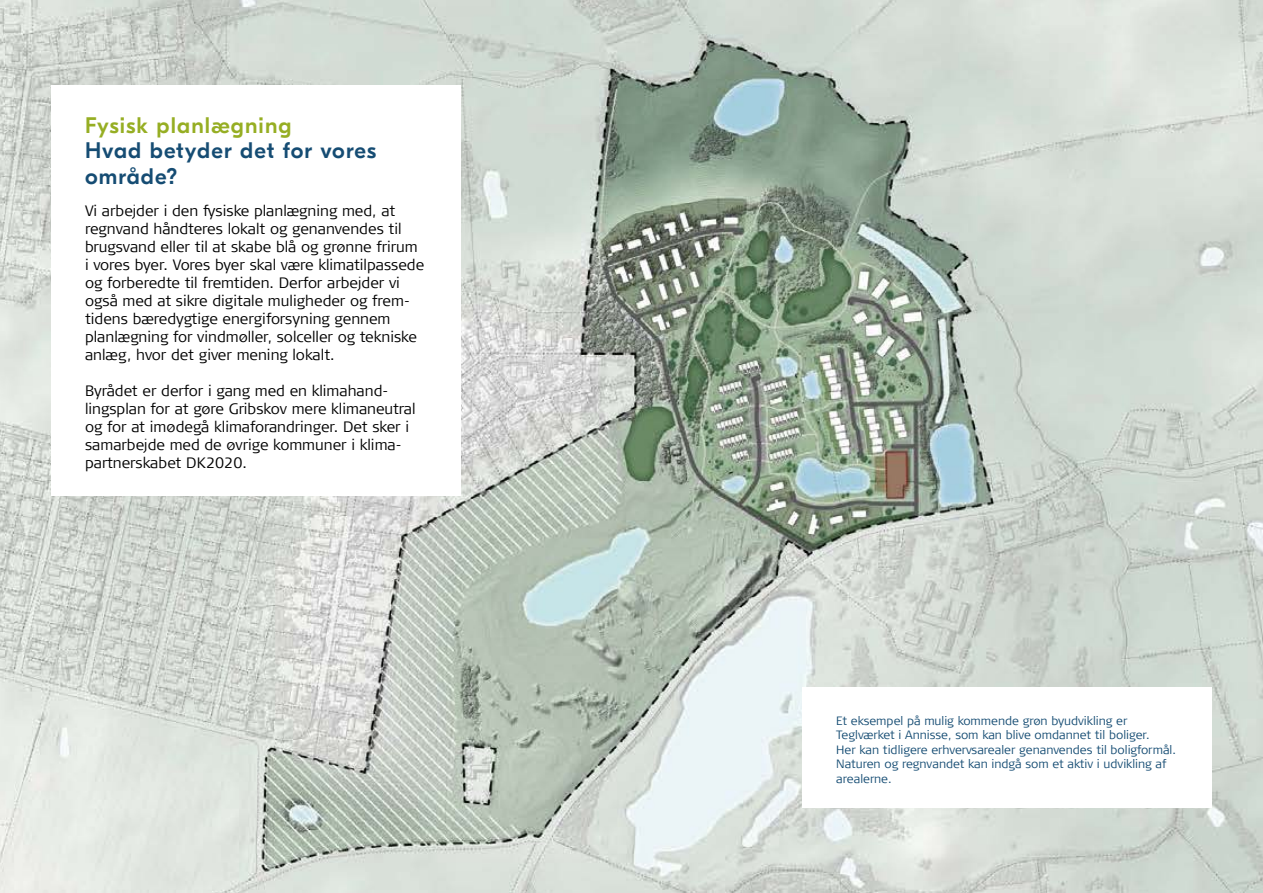
<style>
.page{position:relative;width:1263px;height:893px;background:#fff}
.page>*{position:absolute;margin:0;border:0;box-sizing:border-box;transform-origin:0 0}
.H3_-_Brød_overskrift{font:500 22.5px/25.5px "GT Eesti Display";letter-spacing:.05em;color:#154c73}
.P_-_Brødtekst{font:300 15px/18px "Signa Column";color:#000}
.Lille_tekst{font:300 12px/14.4px "Signa Column";color:#154c73}
.s1{color:#96ae23}
</style>
<div class="page">
<img style="left:0;top:0;width:1263px;height:893px">
<div style="left:51px;top:85px;width:410px;height:410px;background:#fff"></div>
<div style="left:802px;top:687px;width:410px;height:121px;background:#fff"></div>
<p class="H3_-_Brød_overskrift" style="left:85px;top:113px;width:293px"><span class="s1">Fysisk planlægning<br></span>Hvad betyder det for vores område?</p>
<p class="P_-_Brødtekst" style="left:85px;top:202px;width:341px">Vi arbejder i den fysiske planlægning med, at regnvand håndteres lokalt og genanvendes til brugsvand eller til at skabe blå og grønne frirum i vores byer. Vores byer skal være klimatilpassede og forberedte til fremtiden. Derfor arbejder vi også med at sikre digitale muligheder og frem&shy;tidens bæredygtige energiforsyning gennem planlægning for vindmøller, solceller og tekniske anlæg, hvor det giver mening lokalt.</p>
<p class="P_-_Brødtekst" style="left:85px;top:382px;width:332px">Byrådet er derfor i gang med en klimahand&shy;lingsplan for at gøre Gribskov mere klimaneutral og for at imødegå klimaforandringer. Det sker i samarbejde med de øvrige kommuner i klima&shy;partnerskabet DK2020.</p>
<p class="Lille_tekst" style="left:836px;top:714px;width:315px">Et eksempel på mulig kommende grøn byudvikling er<br>Teglværket i Annisse, som kan blive omdannet til boliger.</p>
<p class="Lille_tekst" style="left:836px;top:742px;width:341px">Her kan tidligere erhvervsarealer genanvendes til boligformål.<br>Naturen og regnvandet kan indgå som et aktiv i udvikling af arealerne.</p>
</div>
